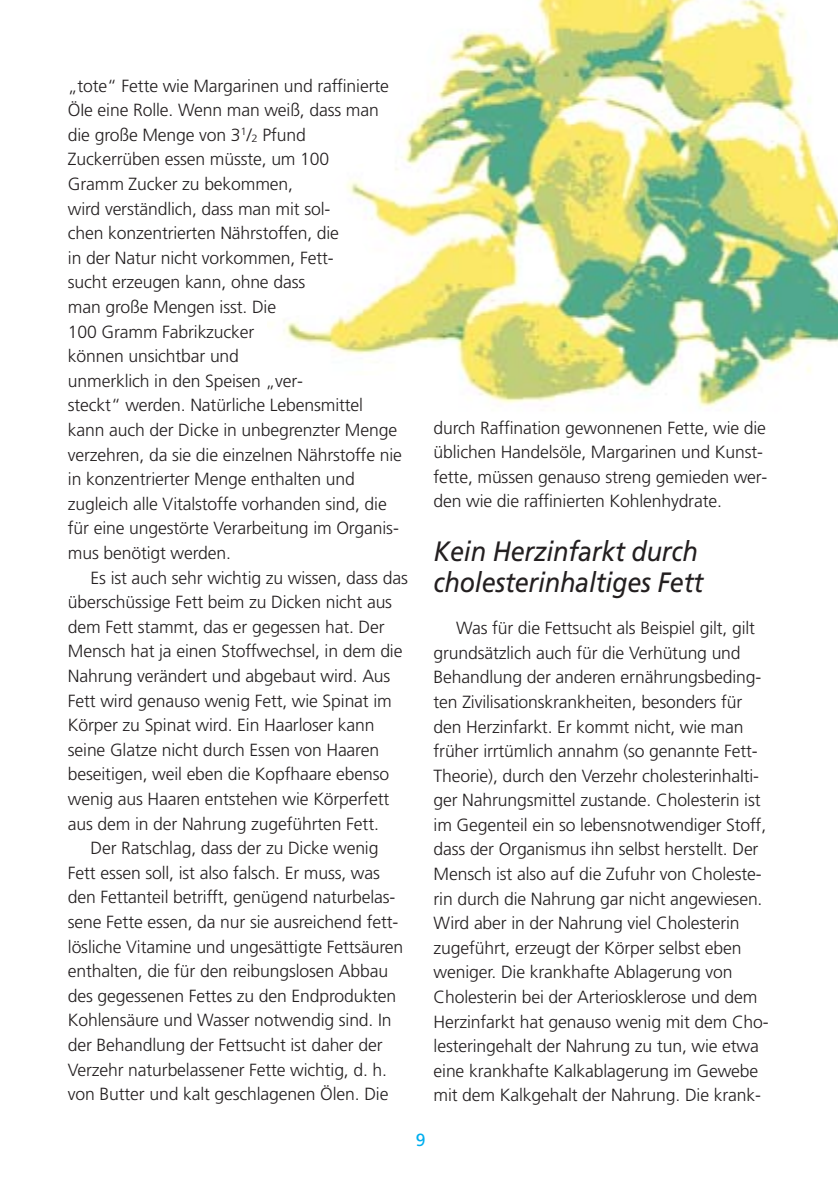
<style>
.page{position:relative;width:838px;height:1190px;background:#fff}
.page>*{position:absolute;margin:0;border:0;box-sizing:border-box;transform-origin:0 0}
.t1{font:italic 28px/31.2px "Frutiger";letter-spacing:-.01em;color:#231f20;scale:.9 1}
.t2{font:300 17.6px/24.6px "Frutiger";letter-spacing:-.01em;color:#231f20}
.t3{font:17.6px "Frutiger";color:#00aeef}
</style>
<div class="page">
<img style="left:284px;top:0;width:554px;height:407px">
<p class="t2" style="left:68px;top:75px;width:336px">„tote“ Fette wie Margarinen und raffinierte ÖIe eine Rolle. Wenn man weiß, dass man die große Menge von 3<sup>1</sup>/<sub>2</sub> Pfund Zuckerrüben essen müsste, um 100<br>Gramm Zucker zu bekommen,<br>wird verständlich, dass man mit sol-<br>chen konzentrierten Nährstoffen, die<br>in der Natur nicht vorkommen, Fett-<br>sucht erzeugen kann, ohne dass<br>man große Mengen isst. Die<br>100 Gramm Fabrikzucker<br>können unsichtbar und<br>unmerklich in den Speisen „ver-<br>steckt“ werden. Natürliche Lebensmittel kann auch der Dicke in unbegrenzter Menge verzehren, da sie die einzelnen Nährstoffe nie in konzentrierter Menge enthalten und zugleich alle Vitalstoffe vorhanden sind, die für eine ungestörte Verarbeitung im Organis&shy;mus benötigt werden.</p>
<p class="t2" style="left:91px;top:567px;width:319px">Es ist auch sehr wichtig zu wissen, dass das</p>
<p class="t2" style="left:68px;top:591px;width:326px">überschüssige Fett beim zu Dicken nicht aus</p>
<p class="t2" style="left:68px;top:616px;width:318px">dem Fett stammt, das er gegessen hat. Der</p>
<p class="t2" style="left:68px;top:640px;width:336px">Mensch hat ja einen Stoffwechsel, in dem die</p>
<p class="t2" style="left:68px;top:665px;width:324px">Nahrung verändert und abgebaut wird. Aus</p>
<p class="t2" style="left:68px;top:690px;width:325px">Fett wird genauso wenig Fett, wie Spinat im</p>
<p class="t2" style="left:68px;top:714px;width:308px">Körper zu Spinat wird. Ein Haarloser kann</p>
<p class="t2" style="left:68px;top:739px;width:313px">seine Glatze nicht durch Essen von Haaren</p>
<p class="t2" style="left:68px;top:763px;width:323px">beseitigen, weil eben die Kopfhaare ebenso</p>
<p class="t2" style="left:68px;top:788px;width:323px">wenig aus Haaren entstehen wie Körperfett</p>
<p class="t2" style="left:68px;top:813px;width:313px">aus dem in der Nahrung zugeführten Fett.</p>
<p class="t2" style="left:91px;top:837px;width:289px">Der Ratschlag, dass der zu Dicke wenig</p>
<p class="t2" style="left:68px;top:862px;width:314px">Fett essen soll, ist also falsch. Er muss, was</p>
<p class="t2" style="left:68px;top:886px;width:329px">den Fettanteil betrifft, genügend naturbelas-</p>
<p class="t2" style="left:68px;top:911px;width:332px">sene Fette essen, da nur sie ausreichend fett-</p>
<p class="t2" style="left:68px;top:936px;width:337px">lösliche Vitamine und ungesättigte Fettsäuren</p>
<p class="t2" style="left:68px;top:960px;width:322px">enthalten, die für den reibungslosen Abbau</p>
<p class="t2" style="left:68px;top:985px;width:330px">des gegessenen Fettes zu den Endprodukten</p>
<p class="t2" style="left:68px;top:1009px;width:325px">Kohlensäure und Wasser notwendig sind. In</p>
<p class="t2" style="left:68px;top:1034px;width:316px">der Behandlung der Fettsucht ist daher der</p>
<p class="t2" style="left:68px;top:1059px;width:321px">Verzehr naturbelassener Fette wichtig, d. h.</p>
<p class="t2" style="left:68px;top:1083px;width:322px">von Butter und kalt geschlagenen Ölen. Die</p>
<p class="t2" style="left:434px;top:417px;width:335px">durch Raffination gewonnenen Fette, wie die üblichen Handelsöle, Margarinen und Kunst&shy;fette, müssen genauso streng gemieden wer&shy;den wie die raffinierten Kohlenhydrate.</p>
<h1 class="t1" style="left:434px;top:538px;width:301px">Kein Herzinfarkt durch cholesterinhaltiges Fett</h1>
<p class="t2" style="left:434px;top:617px;width:337px;text-indent:23px">Was für die Fettsucht als Beispiel gilt, gilt grundsätzlich auch für die Verhütung und Behandlung der anderen ernährungsbeding&shy;ten Zivilisationskrankheiten, besonders für den Herzinfarkt. Er kommt nicht, wie man früher irrtümlich annahm (so genannte Fett-Theorie), durch den Verzehr cholesterinhaIti&shy;ger Nahrungsmittel zustande. Cholesterin ist im Gegenteil ein so lebensnotwendiger Stoff, dass der Organismus ihn selbst herstellt. Der Mensch ist also auf die Zufuhr von Choleste&shy;rin durch die Nahrung gar nicht angewiesen.<br>Wird aber in der Nahrung viel Cholesterin zugeführt, erzeugt der Körper selbst eben weniger. Die krankhafte Ablagerung von Cholesterin bei der Arteriosklerose und dem Herzinfarkt hat genauso wenig mit dem Cho&shy;lesteringehalt der Nahrung zu tun, wie etwa eine krankhafte Kalkablagerung im Gewebe mit dem Kalkgehalt der Nahrung. Die krank-</p>
<p class="t3" style="left:416px;top:1133px;width:11px">9</p>
</div>
